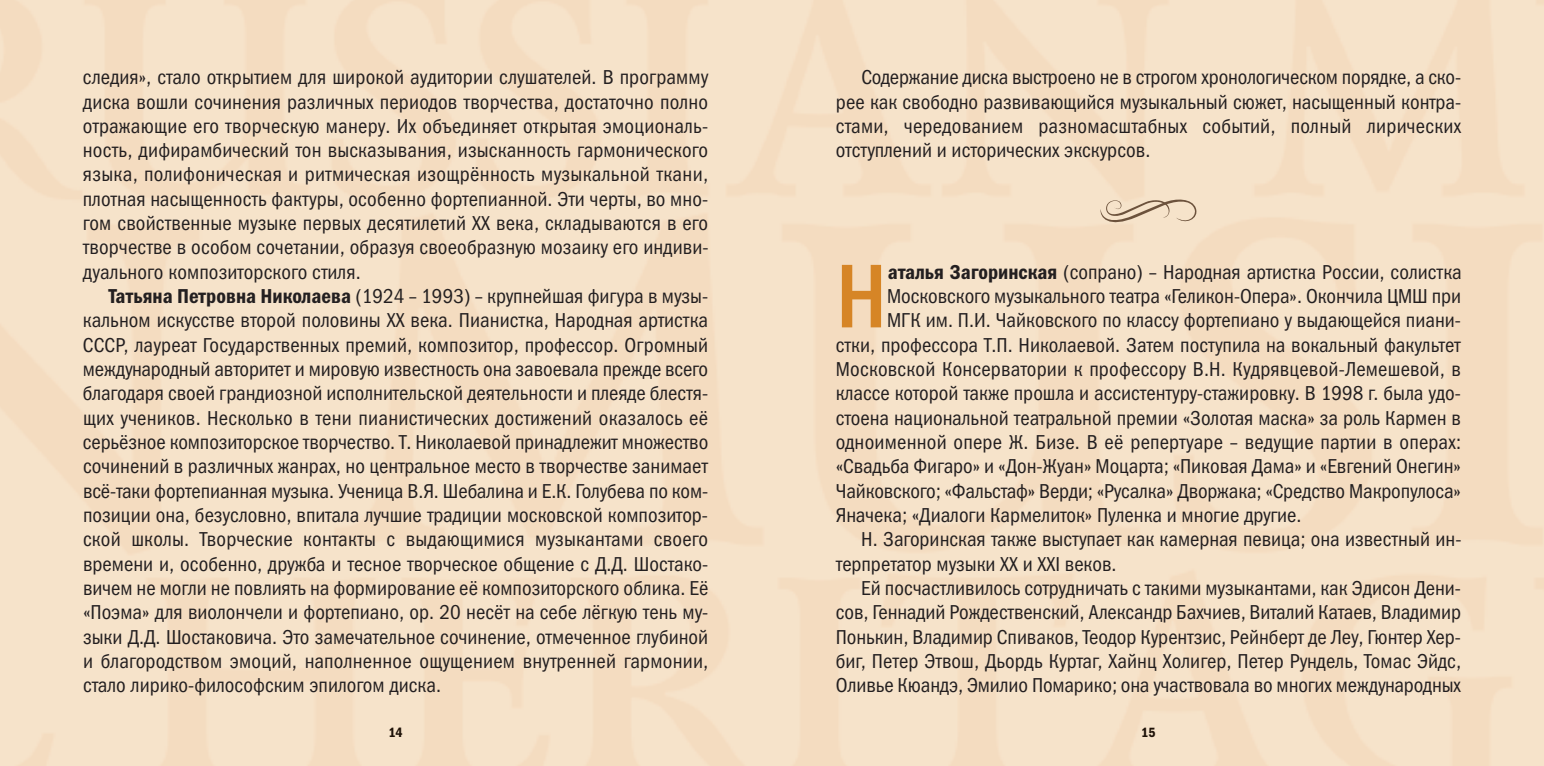
<style>
.page{position:relative;width:1544px;height:766px;background:#fff}
.page>*{position:absolute;margin:0;border:0;box-sizing:border-box;transform-origin:0 0}
.t1{font:91.12px "Franklin Gothic Medi Cond C";color:#d68526}
.t2{font:20.25px/24.3px "Franklin Gothic Book Cond C";color:#231f20;text-align:justify}
.t3{font:13.5px "Franklin Gothic Demi Cond C";color:#1e1208}
.s1{font-family:"Franklin Gothic Demi Cond C"}
</style>
<div class="page">
<svg style="left:1100px;top:199px;width:96px;height:23px;background:#dcc8af"></svg>
<p class="t2" style="left:83px;top:67px;width:627px">следия», стало открытием для широкой аудитории слушателей. В программу диска вошли сочинения различных периодов творчества, достаточно полно отражающие его творческую манеру. Их объединяет открытая эмоциональ&shy;ность, дифирамбический тон высказывания, изысканность гармонического языка, полифоническая и ритмическая изощрённость музыкальной ткани, плотная насыщенность фактуры, особенно фортепианной. Эти черты, во мно&shy;гом свойственные музыке первых десятилетий ХХ века, складываются в его творчестве в особом сочетании, образуя своеобразную мозаику его индиви&shy;дуального композиторского стиля.</p>
<p class="t2" style="left:83px;top:285px;width:627px;text-indent:26px"><span class="s1">Татьяна Петровна Николаева</span> (1924 – 1993) – крупнейшая фигура в музы&shy;кальном искусстве второй половины ХХ века. Пианистка, Народная артистка СССР, лауреат Государственных премий, композитор, профессор. Огромный международный авторитет и мировую известность она завоевала прежде всего благодаря своей грандиозной исполнительской деятельности и плеяде блестя&shy;щих учеников. Несколько в тени пианистических достижений оказалось её серьёзное композиторское творчество. Т. Николаевой принадлежит множество сочинений в различных жанрах, но центральное место в творчестве занимает всё-таки фортепианная музыка. Ученица В.Я. Шебалина и Е.К. Голубева по ком&shy;позиции она, безусловно, впитала лучшие традиции московской композитор&shy;ской школы. Творческие контакты с выдающимися музыкантами своего времени и, особенно, дружба и тесное творческое общение с Д.Д. Шостако&shy;вичем не могли не повлиять на формирование её композиторского облика. Её «Поэма» для виолончели и фортепиано, ор. 20 несёт на себе лёгкую тень му&shy;зыки Д.Д. Шостаковича. Это замечательное сочинение, отмеченное глубиной и благородством эмоций, наполненное ощущением внутренней гармонии, стало лирико-философским эпилогом диска.</p>
<p class="t2" style="left:836px;top:67px;width:627px;text-indent:26px">Содержание диска выстроено не в строгом хронологическом порядке, а ско&shy;рее как свободно развивающийся музыкальный сюжет, насыщенный контра&shy;стами, чередованием разномасштабных событий, полный лирических отступлений и исторических экскурсов.</p>
<h1 class="t1" style="left:836px;top:242px;width:53px">Н</h1>
<p class="t2" style="left:888px;top:261px;width:575px"><span class="s1">аталья Загоринская</span> (сопрано) – Народная артистка России, солистка</p>
<p class="t2" style="left:887px;top:285px;width:575px">Московского музыкального театра «Геликон-Опера». Окончила ЦМШ при</p>
<p class="t2" style="left:887px;top:310px;width:575px">МГК им. П.И. Чайковского по классу фортепиано у выдающейся пиани-</p>
<p class="t2" style="left:836px;top:334px;width:627px">стки, профессора Т.П. Николаевой. Затем поступила на вокальный факультет</p>
<p class="t2" style="left:836px;top:358px;width:627px">Московской Консерватории к профессору В.Н. Кудрявцевой-Лемешевой, в</p>
<p class="t2" style="left:836px;top:383px;width:626px">классе которой также прошла и ассистентуру-стажировку. В 1998 г. была удо-</p>
<p class="t2" style="left:836px;top:407px;width:627px">стоена национальной театральной премии «Золотая маска» за роль Кармен в</p>
<p class="t2" style="left:836px;top:431px;width:627px">одноименной опере Ж. Бизе. В её репертуаре – ведущие партии в операх:</p>
<p class="t2" style="left:836px;top:456px;width:627px">«Свадьба Фигаро» и «Дон-Жуан» Моцарта; «Пиковая Дама» и «Евгений Онегин»</p>
<p class="t2" style="left:836px;top:480px;width:627px">Чайковского; «Фальстаф» Верди; «Русалка» Дворжака; «Средство Макропулоса»</p>
<p class="t2" style="left:836px;top:504px;width:467px">Яначека; «Диалоги Кармелиток» Пуленка и многие другие.</p>
<p class="t2" style="left:861px;top:528px;width:601px">Н. Загоринская также выступает как камерная певица; она известный ин-</p>
<p class="t2" style="left:836px;top:553px;width:282px">терпретатор музыки XX и XXI веков.</p>
<p class="t2" style="left:861px;top:577px;width:601px">Ей посчастливилось сотрудничать с такими музыкантами, как Эдисон Дени-</p>
<p class="t2" style="left:836px;top:601px;width:627px">сов, Геннадий Рождественский, Александр Бахчиев, Виталий Катаев, Владимир</p>
<p class="t2" style="left:836px;top:626px;width:626px">Понькин, Владимир Спиваков, Теодор Курентзис, Рейнберт де Леу, Гюнтер Хер-</p>
<p class="t2" style="left:836px;top:650px;width:627px">биг, Петер Этвош, Дьордь Куртаг, Хайнц Холигер, Петер Рундель, Томас Эйдс,</p>
<p class="t2" style="left:836px;top:674px;width:627px">Оливье Кюандэ, Эмилио Помарико; она участвовала во многих международных</p>
<p class="t3" style="left:388px;top:724px;width:16px">14</p>
<p class="t3" style="left:1141px;top:724px;width:16px">15</p>
</div>
